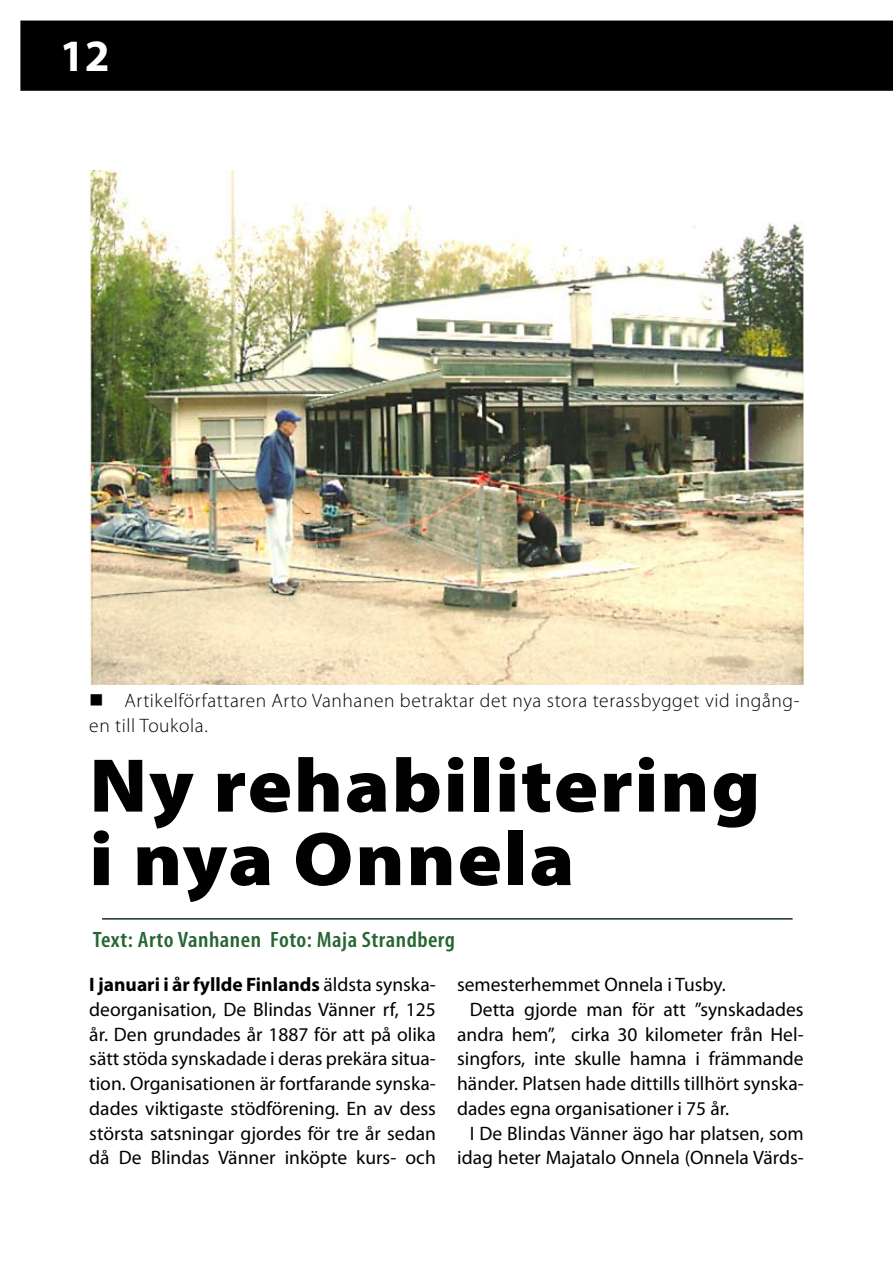
<style>
.page{position:relative;width:893px;height:1263px;background:#fff}
.page>*{position:absolute;margin:0;border:0;box-sizing:border-box;transform-origin:0 0}
.t1{font:900 76.8px/73.5px "Myriad Pro";letter-spacing:.02em;color:#010101;scale:1.08 1}
.t2{font:700 45px "Myriad Pro";color:#fff}
.t3{font:600 condensed 22.35px "Myriad Pro";letter-spacing:.02em;color:#276633;scale:1.08 1}
.t4{font:19.5px/24.8px "Myriad Pro";color:#000;text-align:justify}
.t5{font:300 19.5px/24.8px "Myriad Pro";letter-spacing:.03em;color:#000}
.s1{color:#000}
.s2{font-weight:700}
</style>
<div class="page">
<div style="left:20px;top:21px;width:872px;height:70px;background:#000"></div>
<svg style="left:892px;top:21px;width:1px;height:70px"></svg>
<hr style="left:102px;top:918px;width:691px;height:1px;background:#183219">
<img style="left:89px;top:170px;width:715px;height:514px">
<h2 class="t2" style="left:60px;top:27px;width:47px">12</h2>
<p class="t5" style="left:89px;top:688px;width:712px">■ Artikelförfattaren Arto Vanhanen betraktar det nya stora terassbygget vid ingång&shy;en till Toukola.</p>
<h1 class="t1" style="left:89px;top:746px;width:623px">Ny rehabilitering i <span class="s1">nya</span> Onnela</h1>
<p class="t3" style="left:93px;top:926px;width:337px">Text: Arto Vanhanen Foto: Maja Strandberg</p>
<p class="t4" style="left:89px;top:972px;width:348px"><span class="s2">I januari i år fyllde Finlands</span> äldsta synska&shy;deorganisation, De Blindas Vänner rf, 125 år. Den grundades år 1887 för att på olika sätt stöda synskadade i deras prekära situa&shy;tion. Organisationen är fortfarande synska&shy;dades viktigaste stödförening. En av dess största satsningar gjordes för tre år sedan då De Blindas Vänner inköpte kurs- och</p>
<p class="t4" style="left:457px;top:972px;width:270px">semesterhemmet Onnela i Tusby.</p>
<p class="t4" style="left:470px;top:996px;width:335px">Detta gjorde man för att ”synskadades</p>
<p class="t4" style="left:457px;top:1021px;width:348px">andra hem”, cirka 30 kilometer från Hel-</p>
<p class="t4" style="left:457px;top:1046px;width:348px">singfors, inte skulle hamna i främmande</p>
<p class="t4" style="left:457px;top:1071px;width:348px">händer. Platsen hade dittills tillhört synska-</p>
<p class="t4" style="left:457px;top:1095px;width:274px">dades egna organisationer i 75 år.</p>
<p class="t4" style="left:470px;top:1120px;width:335px">I De Blindas Vänner ägo har platsen, som</p>
<p class="t4" style="left:457px;top:1145px;width:348px">idag heter Majatalo Onnela (Onnela Värds-</p>
</div>
